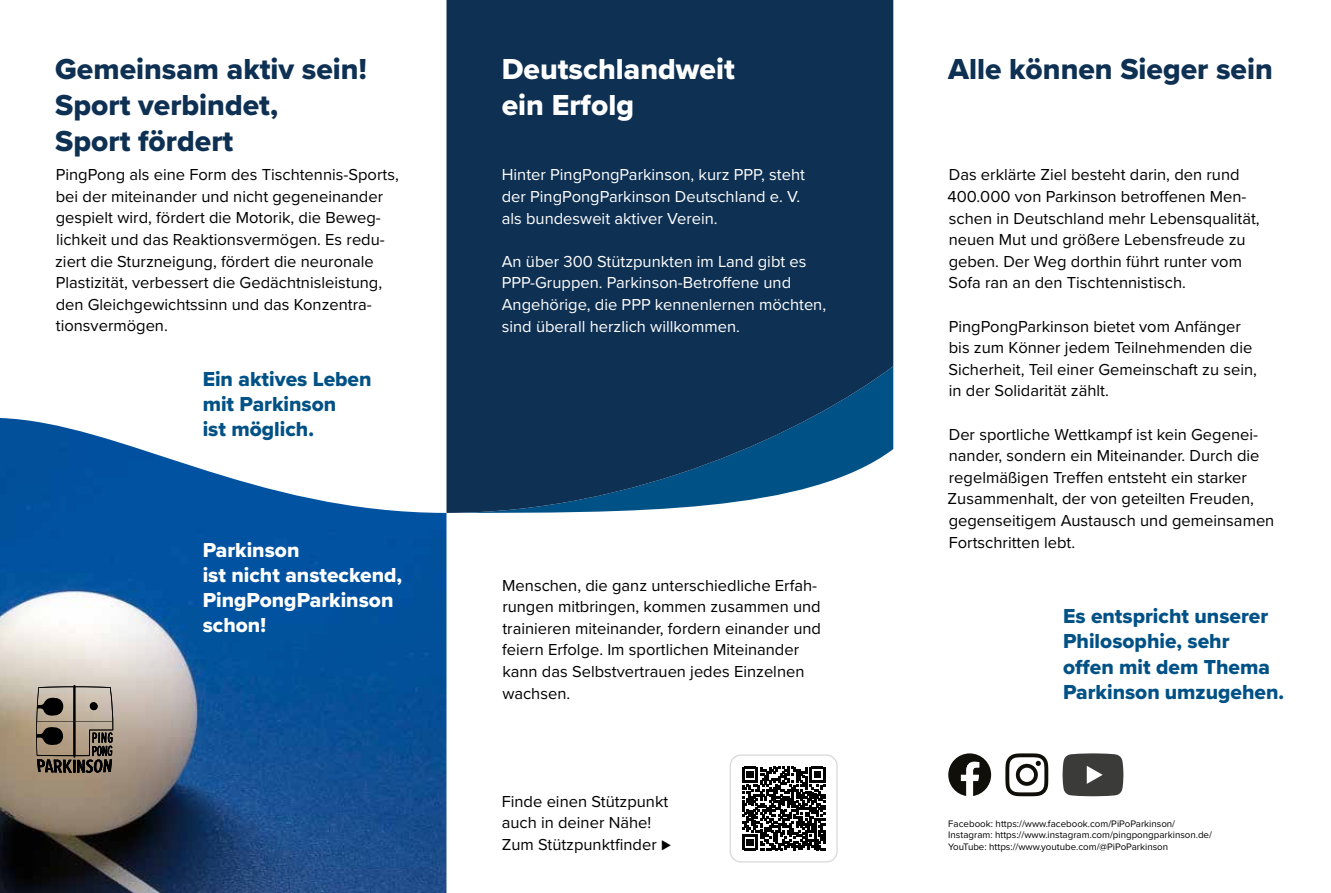
<style>
.page{position:relative;width:1331px;height:893px;background:#fff}
.page>*{position:absolute;margin:0;border:0;box-sizing:border-box;transform-origin:0 0}
.t1{font:30px/36px "Proxima Nova Extrabld";color:#0e3053}
.t2{font:30px/36px "Proxima Nova Extrabld";color:#fff}
.t3{font:21px/25.2px "Proxima Nova Extrabld";color:#005186}
.t4{font:21px/25.2px "Proxima Nova Extrabld";color:#fff}
.t5{font:16.5px/21.6px "Proxima Nova";color:#000}
.t6{font:16.5px/21.6px "Proxima Nova";color:#fff}
.t7{font:9.75px/11.7px "Proxima Nova";color:#000}
</style>
<div class="page">
<img style="left:0;top:418px;width:446px;height:475px">
<svg style="left:446px;top:0;width:447px;height:513px;background:#13375b"></svg>
<svg style="left:742px;top:767px;width:83px;height:83px"></svg>
<div style="left:730px;top:754px;width:108px;height:109px;border:1px solid #dadada;border-radius:11px"></div>
<hr style="left:74px;top:685px;width:1px;height:72px;background:#000">
<svg style="left:36px;top:686px;width:77px;height:87px;background:#807467"></svg>
<svg style="left:948px;top:753px;width:43px;height:43px"></svg>
<svg style="left:1005px;top:753px;width:43px;height:43px"></svg>
<svg style="left:1062px;top:753px;width:61px;height:43px;background:#535352"></svg>
<h1 class="t1" style="left:55px;top:51px;width:313px">Gemeinsam aktiv sein!<br>Sport verbindet,<br>Sport fördert</h1>
<p class="t5" style="left:55px;top:163px;width:345px">PingPong als eine Form des Tischtennis-Sports, bei der miteinander und nicht gegeneinander gespielt wird, fördert die Motorik, die Beweg&shy;lichkeit und das Reaktionsvermögen. Es redu&shy;ziert die Sturzneigung, fördert die neuronale Plastizität, verbessert die Gedächtnisleistung, den Gleichgewichtssinn und das Konzentra&shy;tionsvermögen.</p>
<p class="t3" style="left:203px;top:366px;width:170px">Ein aktives Leben mit Parkinson<br>ist möglich.</p>
<p class="t4" style="left:203px;top:537px;width:201px">Parkinson<br>ist nicht ansteckend,<br>PingPongParkinson schon!</p>
<h1 class="t2" style="left:502px;top:51px;width:235px">Deutschlandweit ein Erfolg</h1>
<h1 class="t1" style="left:948px;top:51px;width:326px">Alle können Sieger sein</h1>
<p class="t6" style="left:502px;top:163px;width:305px">Hinter PingPongParkinson, kurz PPP, steht der PingPongParkinson Deutschland e. V. als bundesweit aktiver Verein.</p>
<p class="t6" style="left:502px;top:250px;width:326px">An über 300 Stützpunkten im Land gibt es PPP-Gruppen. Parkinson-Betroffene und Angehörige, die PPP kennenlernen möchten, sind überall herzlich willkommen.</p>
<p class="t5" style="left:502px;top:574px;width:320px">Menschen, die ganz unterschiedliche Erfah&shy;rungen mitbringen, kommen zusammen und trainieren miteinander, fordern einander und feiern Erfolge. Im sportlichen Miteinander kann das Selbstvertrauen jedes Einzelnen wachsen.</p>
<p class="t5" style="left:502px;top:790px;width:170px">Finde einen Stützpunkt auch in deiner Nähe!<br>Zum Stützpunktfinder ⊲</p>
<p class="t5" style="left:948px;top:163px;width:314px">Das erklärte Ziel besteht darin, den rund 400.000 von Parkinson betroffenen Men&shy;schen in Deutschland mehr Lebensqualität, neuen Mut und größere Lebensfreude zu geben. Der Weg dorthin führt runter vom Sofa ran an den Tischtennistisch.</p>
<p class="t5" style="left:948px;top:314px;width:310px">PingPongParkinson bietet vom Anfänger bis zum Könner jedem Teilnehmenden die Sicherheit, Teil einer Gemeinschaft zu sein, in der Solidarität zählt.</p>
<p class="t5" style="left:947px;top:422px;width:328px">Der sportliche Wettkampf ist kein Gegenei&shy;nander, sondern ein Miteinander. Durch die regelmäßigen Treffen entsteht ein starker Zusammenhalt, der von geteilten Freuden, gegenseitigem Austausch und gemeinsamen Fortschritten lebt.</p>
<p class="t3" style="left:1063px;top:603px;width:223px">Es entspricht unserer<br>Philosophie, sehr offen mit dem Thema<br>Parkinson umzugehen.</p>
<p class="t7" style="left:948px;top:817px;width:265px">Facebook: https://www.facebook.com/PiPoParkinson/<br>Instagram: https://www.instagram.com/pingpongparkinson.de/<br>YouTube: https://www.youtube.com/@PiPoParkinson</p>
</div>
